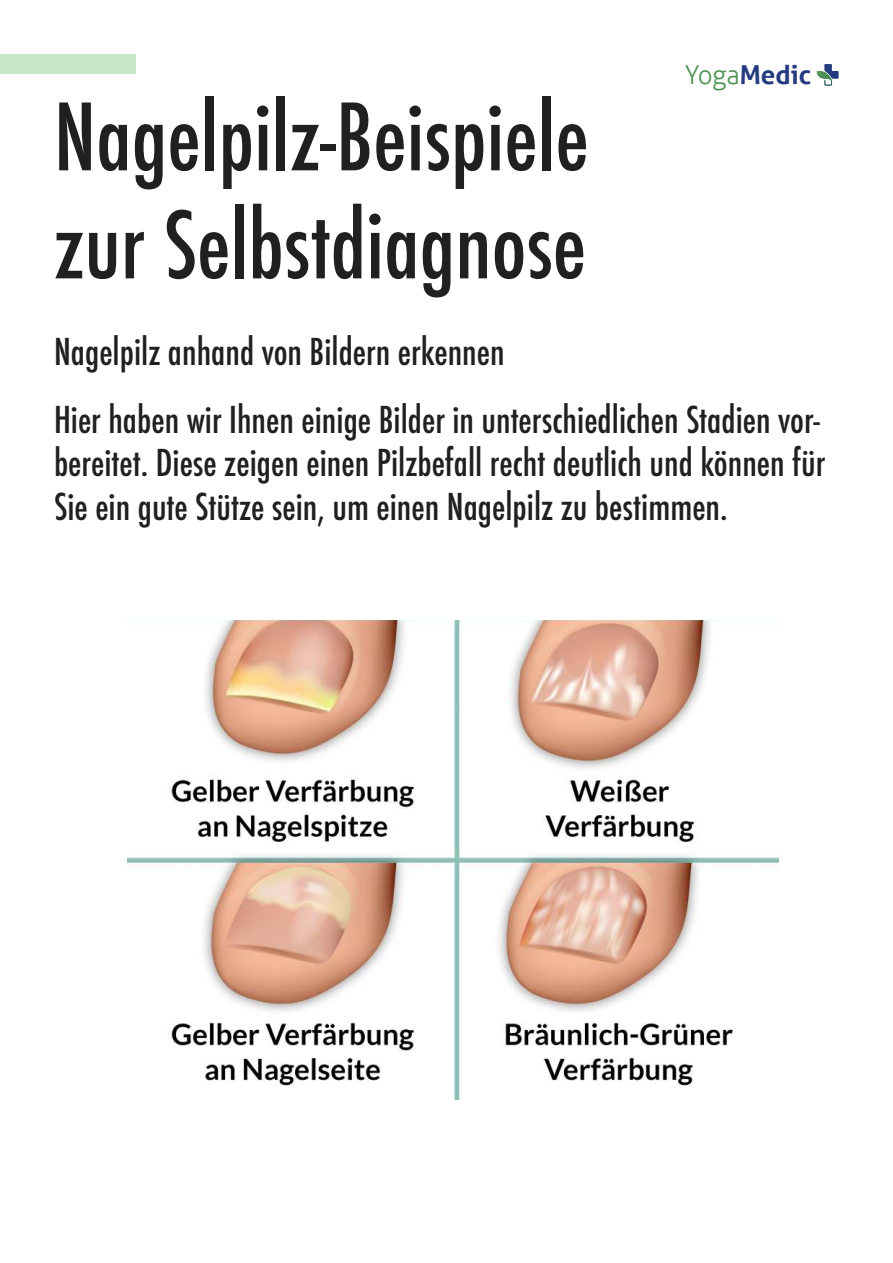
<style>
.page{position:relative;width:893px;height:1263px;background:#fff}
.page>*{position:absolute;margin:0;border:0;box-sizing:border-box;transform-origin:0 0}
.t1{font:500 condensed 90px/108px "Futura";color:#221f1f}
.t2{font:500 condensed 36px/68.4px "Futura";color:#221f1f}
.t3{font:700 26.1px "Aller";color:#243b7f}
.s1{font-weight:300;color:#4d9252}
</style>
<div class="page">
<svg style="left:824px;top:64px;width:15px;height:20px"></svg>
<img style="left:817px;top:71px;width:15px;height:15px">
<div style="left:0;top:54px;width:136px;height:20px;background:#c6e6c8"></div>
<img style="left:128px;top:621px;width:650px;height:478px">
<p class="t3" style="left:685px;top:60px;width:128px"><span class="s1">Yoga</span>Medic</p>
<h1 class="t1" style="left:54px;top:84px;width:536px">Nagelpilz-Beispiele zur Selbstdiagnose</h1>
<p class="t2" style="left:54px;top:318px;width:767px">Nagelpilz anhand von Bildern erkennen<br>Hier haben wir Ihnen einige Bilder in unterschiedlichen Stadien vor-</p>
<p class="t2" style="left:54px;top:442px;width:773px;line-height:43.2px">bereitet. Diese zeigen einen Pilzbefall recht deutlich und können für<br>Sie ein gute Stütze sein, um einen Nagelpilz zu bestimmen.</p>
</div>
